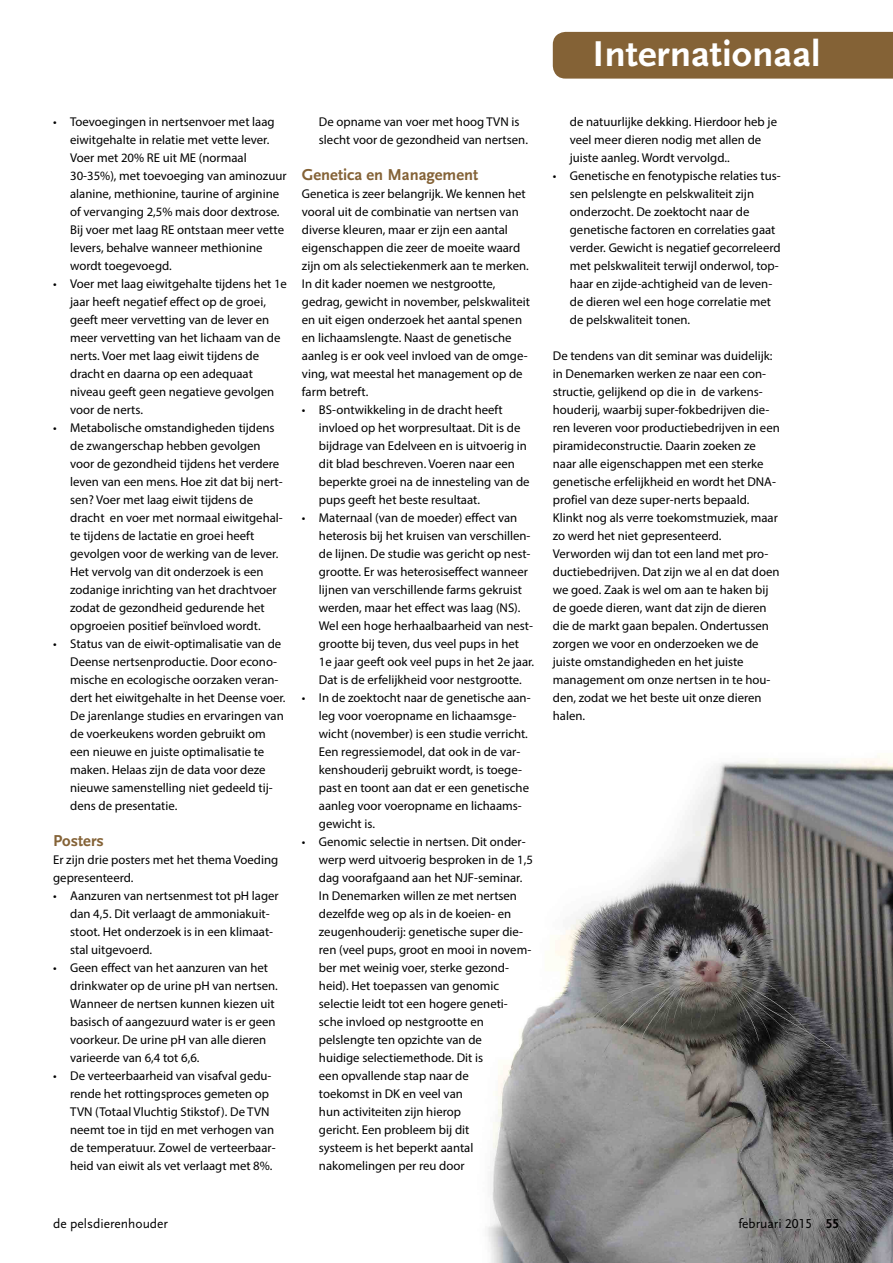
<style>
.page{position:relative;width:893px;height:1263px;background:#fff}
.page>*{position:absolute;margin:0;border:0;box-sizing:border-box;transform-origin:0 0}
.t1{font:37.5px "Scala Sans Bold LF";color:#fff;scale:1.05 1}
.t2{font:700 16.5px "Scala Sans";color:#846236}
.t3{font:13.5px "Scala Sans Regular LF";color:#000}
.t4{font:12.75px/18px "Myriad Pro";color:#000}
.s1{font-family:"Scala Sans Bold LF"}
</style>
<div class="page">
<img style="left:487px;top:755px;width:406px;height:508px">
<div style="left:553px;top:32px;width:340px;height:47px;background:#846236"></div>
<h1 class="t1" style="left:593px;top:34px;width:219px">Internationaal</h1>
<p class="t4" style="left:70px;top:113px;width:218px;text-indent:-17px">• Toevoegingen in nertsenvoer met laag eiwitgehalte in relatie met vette lever.<br>Voer met 20% RE uit ME (normaal 30-35%), met toevoeging van aminozuur alanine, methionine, taurine of arginine of vervanging 2,5% mais door dextrose.<br>Bij voer met laag RE ontstaan meer vette levers, behalve wanneer methionine wordt toegevoegd.</p>
<p class="t4" style="left:70px;top:275px;width:218px;text-indent:-17px">• Voer met laag eiwitgehalte tijdens het 1e jaar heeft negatief effect op de groei, geeft meer vervetting van de lever en meer vervetting van het lichaam van de nerts. Voer met laag eiwit tijdens de dracht en daarna op een adequaat niveau geeft geen negatieve gevolgen voor de nerts.</p>
<p class="t4" style="left:70px;top:419px;width:214px;text-indent:-17px">• Metabolische omstandigheden tijdens de zwangerschap hebben gevolgen voor de gezondheid tijdens het verdere leven van een mens. Hoe zit dat bij nert&shy;sen? Voer met laag eiwit tijdens de dracht en voer met normaal eiwitgehal&shy;te tijdens de lactatie en groei heeft gevolgen voor de werking van de lever.<br>Het vervolg van dit onderzoek is een zodanige inrichting van het drachtvoer zodat de gezondheid gedurende het opgroeien positief beïnvloed wordt.</p>
<p class="t4" style="left:70px;top:635px;width:217px;text-indent:-17px">• Status van de eiwit-optimalisatie van de Deense nertsenproductie. Door econo&shy;mische en ecologische oorzaken veran&shy;dert het eiwitgehalte in het Deense voer.<br>De jarenlange studies en ervaringen van de voerkeukens worden gebruikt om een nieuwe en juiste optimalisatie te maken. Helaas zijn de data voor deze nieuwe samenstelling niet gedeeld tij&shy;dens de presentatie.</p>
<p class="t2" style="left:53px;top:832px;width:52px">Posters</p>
<p class="t4" style="left:53px;top:851px;width:227px">Er zijn drie posters met het thema Voeding gepresenteerd.</p>
<p class="t4" style="left:70px;top:887px;width:210px;text-indent:-17px">• Aanzuren van nertsenmest tot pH lager dan 4,5. Dit verlaagt de ammoniakuit&shy;stoot. Het onderzoek is in een klimaat&shy;stal uitgevoerd.</p>
<p class="t4" style="left:70px;top:959px;width:209px;text-indent:-17px">• Geen effect van het aanzuren van het drinkwater op de urine pH van nertsen.<br>Wanneer de nertsen kunnen kiezen uit basisch of aangezuurd water is er geen voorkeur. De urine pH van alle dieren varieerde van 6,4 tot 6,6.</p>
<p class="t4" style="left:70px;top:1067px;width:207px;text-indent:-17px">• De verteerbaarheid van visafval gedu&shy;rende het rottingsproces gemeten op TVN (Totaal Vluchtig Stikstof). De TVN neemt toe in tijd en met verhogen van de temperatuur. Zowel de verteerbaar&shy;heid van eiwit als vet verlaagt met 8%.</p>
<p class="t4" style="left:319px;top:113px;width:211px">De opname van voer met hoog TVN is slecht voor de gezondheid van nertsen.</p>
<p class="t2" style="left:302px;top:166px;width:178px">Genetica en Management</p>
<p class="t4" style="left:302px;top:185px;width:230px">Genetica is zeer belangrijk. We kennen het vooral uit de combinatie van nertsen van diverse kleuren, maar er zijn een aantal eigenschappen die zeer de moeite waard zijn om als selectiekenmerk aan te merken.<br>In dit kader noemen we nestgrootte, gedrag, gewicht in november, pelskwaliteit en uit eigen onderzoek het aantal spenen en lichaamslengte. Naast de genetische aanleg is er ook veel invloed van de omge&shy;ving, wat meestal het management op de farm betreft.</p>
<p class="t4" style="left:319px;top:401px;width:212px;text-indent:-17px">• BS-ontwikkeling in de dracht heeft invloed op het worpresultaat. Dit is de bijdrage van Edelveen en is uitvoerig in dit blad beschreven. Voeren naar een beperkte groei na de innesteling van de pups geeft het beste resultaat.</p>
<p class="t4" style="left:319px;top:509px;width:217px;text-indent:-17px">• Maternaal (van de moeder) effect van heterosis bij het kruisen van verschillen&shy;de lijnen. De studie was gericht op nest&shy;grootte. Er was heterosiseffect wanneer lijnen van verschillende farms gekruist werden, maar het effect was laag (NS).<br>Wel een hoge herhaalbaarheid van nest&shy;grootte bij teven, dus veel pups in het 1e jaar geeft ook veel pups in het 2e jaar.<br>Dat is de erfelijkheid voor nestgrootte.</p>
<p class="t4" style="left:319px;top:689px;width:213px;text-indent:-17px">• In de zoektocht naar de genetische aan&shy;leg voor voeropname en lichaamsge&shy;wicht (november) is een studie verricht.<br>Een regressiemodel, dat ook in de var&shy;kenshouderij gebruikt wordt, is toege&shy;past en toont aan dat er een genetische aanleg voor voeropname en lichaams&shy;gewicht is.</p>
<p class="t4" style="left:319px;top:833px;width:216px;text-indent:-17px">• Genomic selectie in nertsen. Dit onder&shy;werp werd uitvoerig besproken in de 1,5 dag voorafgaand aan het NJF-seminar.<br>In Denemarken willen ze met nertsen dezelfde weg op als in de koeien- en zeugenhouderij: genetische super die&shy;ren (veel pups, groot en mooi in novem&shy;ber met weinig voer, sterke gezond&shy;heid). Het toepassen van genomic selectie leidt tot een hogere geneti&shy;sche invloed op nestgrootte en pelslengte ten opzichte van de<br>huidige selectiemethode. Dit is<br>een opvallende stap naar de<br>toekomst in DK en veel van<br>hun activiteiten zijn hierop<br>gericht. Een probleem bij dit<br>systeem is het beperkt aantal nakomelingen per reu door</p>
<p class="t4" style="left:570px;top:113px;width:209px">de natuurlijke dekking. Hierdoor heb je veel meer dieren nodig met allen de juiste aanleg. Wordt vervolgd..</p>
<p class="t4" style="left:570px;top:167px;width:213px;text-indent:-17px">• Genetische en fenotypische relaties tus&shy;sen pelslengte en pelskwaliteit zijn onderzocht. De zoektocht naar de genetische factoren en correlaties gaat verder. Gewicht is negatief gecorreleerd met pelskwaliteit terwijl onderwol, top&shy;haar en zijde-achtigheid van de leven&shy;de dieren wel een hoge correlatie met de pelskwaliteit tonen.</p>
<p class="t4" style="left:553px;top:347px;width:228px">De tendens van dit seminar was duidelijk: in Denemarken werken ze naar een con&shy;structie, gelijkend op die in de varkens&shy;houderij, waarbij super-fokbedrijven die&shy;ren leveren voor productiebedrijven in een piramideconstructie. Daarin zoeken ze naar alle eigenschappen met een sterke genetische erfelijkheid en wordt het DNA&shy;profiel van deze super-nerts bepaald.<br>Klinkt nog als verre toekomstmuziek, maar zo werd het niet gepresenteerd.<br>Verworden wij dan tot een land met pro&shy;ductiebedrijven. Dat zijn we al en dat doen we goed. Zaak is wel om aan te haken bij de goede dieren, want dat zijn de dieren die de markt gaan bepalen. Ondertussen zorgen we voor en onderzoeken we de juiste omstandigheden en het juiste management om onze nertsen in te hou&shy;den, zodat we het beste uit onze dieren halen.</p>
<p class="t3" style="left:53px;top:1216px;width:116px">de pelsdierenhouder</p>
<p class="t3" style="left:738px;top:1216px;width:102px">februari 2015 <span class="s1">55</span></p>
</div>
